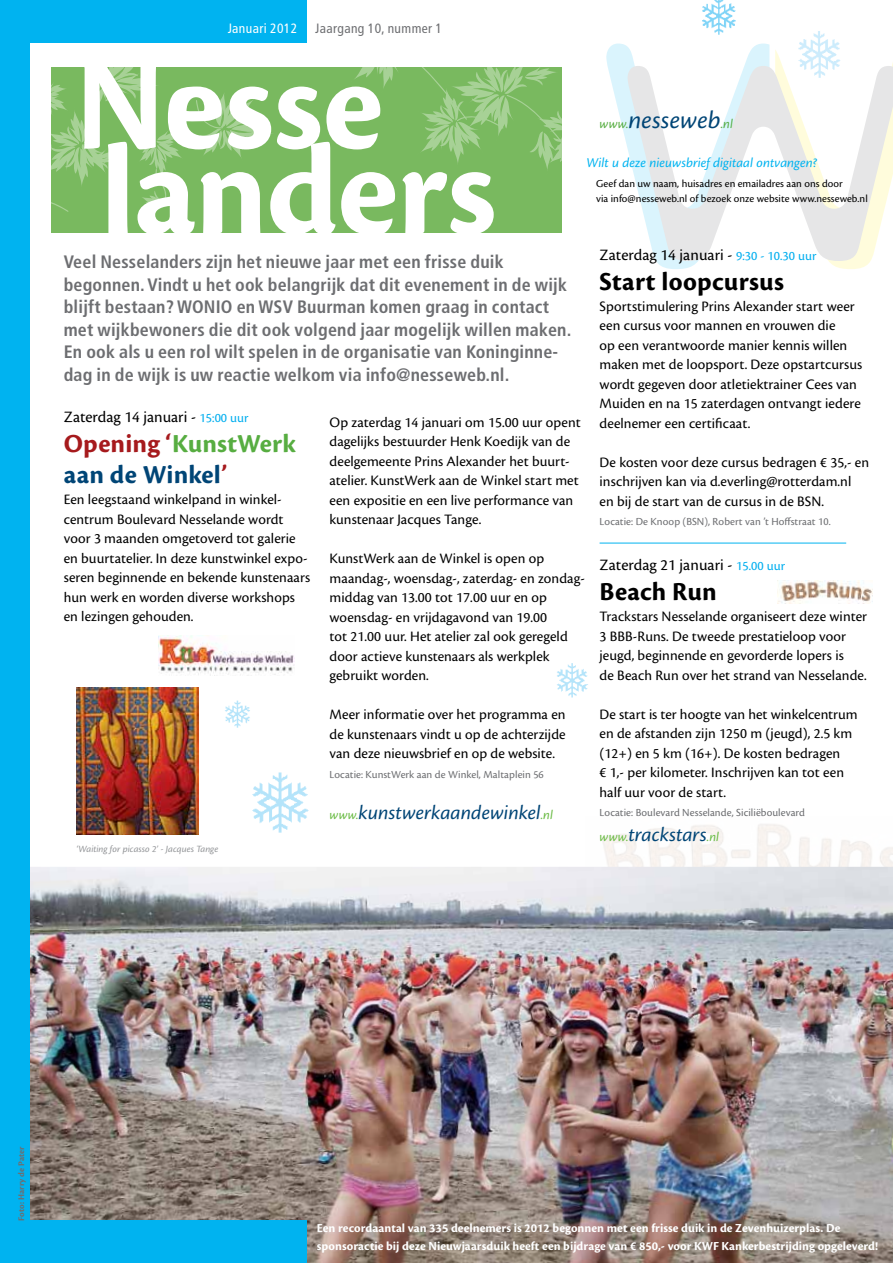
<style>
.page{position:relative;width:893px;height:1263px;background:#fff}
.page>*{position:absolute;margin:0;border:0;box-sizing:border-box;transform-origin:0 0}
.t1{font:700 27px/31.5px "Cronos Pro";letter-spacing:.005em;color:#004576}
.t2{font:700 27px "Cronos Pro";letter-spacing:.01em;color:#000}
.t3{font:italic 26.1px "Cronos Pro";letter-spacing:.005em;color:#004576}
.t4{font:italic 21px "Cronos Pro";color:#004576}
.t5{font:700 condensed 18px/22.5px "Frutiger LT Std";letter-spacing:.01em;color:#6d6e71}
.t6{font:16.5px "Cronos Pro";letter-spacing:.005em;color:#000}
.t7{font:15px/19.5px "Cronos Pro";letter-spacing:.005em;color:#000}
.t8{font:italic 14.1px "Cronos Pro";color:#00b3f0}
.t9{font:condensed 13.5px "Frutiger LT Std";letter-spacing:.03em;color:#6d6e71}
.t10{font:condensed 13.5px "Frutiger LT Std";letter-spacing:.03em;color:#fff}
.t11{font:700 12.75px/18px "Cronos Pro";color:#fff}
.t12{font:11.25px "Cronos Pro";letter-spacing:.005em;color:#6d6e71}
.t13{font:11.1px/15px "Cronos Pro";letter-spacing:.005em;color:#000}
.t14{font:italic 9.9px "Cronos Pro";color:#939598}
.t15{font:700 9px "Cronos Pro";letter-spacing:.005em;color:#6d6e71}
.s1{font-size:13.65px;color:#57ad41}
.s2{font-size:13.5px;color:#00aeef}
.s3{color:#a61a1d}
.s4{color:#57ad41}
.s5{font-size:13.65px;color:#6abb44}
</style>
<div class="page">
<img style="left:557px;top:663px;width:31px;height:35px">
<img style="left:252px;top:772px;width:57px;height:61px">
<img style="left:799px;top:31px;width:40px;height:12px">
<img style="left:702px;top:0;width:34px;height:35px">
<img style="left:30px;top:867px;width:863px;height:396px">
<svg style="left:775px;top:43px;width:118px;height:226px"></svg>
<svg style="left:606px;top:43px;width:163px;height:226px"></svg>
<svg style="left:627px;top:66px;width:266px;height:195px"></svg>
<div style="left:0;top:0;width:306px;height:43px;background:#00b3f0"></div>
<div style="left:0;top:0;width:30px;height:1263px;background:#00b3f0"></div>
<div style="left:0;top:1220px;width:306px;height:43px;background:#00b3f0"></div>
<svg style="left:52px;top:67px;width:510px;height:166px"></svg>
<img style="left:77px;top:688px;width:122px;height:147px">
<hr style="left:600px;top:543px;width:246px;height:1px;background:#00b3f0">
<img style="left:225px;top:700px;width:25px;height:28px">
<img style="left:158px;top:635px;width:137px;height:40px">
<img style="left:777px;top:580px;width:95px;height:23px">
<p class="t10" style="left:228px;top:21px;width:71px">Januari 2012</p>
<p class="t9" style="left:315px;top:21px;width:128px">Jaargang 10, nummer 1</p>
<h2 class="t3" style="left:600px;top:105px;width:135px"><span class="s1">www.</span>nesseweb<span class="s1">.nl</span></h2>
<p class="t8" style="left:587px;top:155px;width:232px">Wilt u deze nieuwsbrief digitaal ontvangen?</p>
<p class="t13" style="left:596px;top:176px;width:273px">Geef dan uw naam, huisadres en emailadres aan ons door<br>via info@nesseweb.nl of bezoek onze website www.nesseweb.nl</p>
<p class="t5" style="left:64px;top:251px;width:509px">Veel Nesselanders zijn het nieuwe jaar met een frisse duik begonnen. Vindt u het ook belangrijk dat dit evenement in de wijk blijft bestaan? WONIO en WSV Buurman komen graag in contact met wijkbewoners die dit ook volgend jaar mogelijk willen maken.<br>En ook als u een rol wilt spelen in de organisatie van Koninginne&shy;dag in de wijk is uw reactie welkom via info@nesseweb.nl.</p>
<p class="t6" style="left:64px;top:407px;width:186px">Zaterdag 14 januari - <span class="s2">15:00 uur</span></p>
<h1 class="t1" style="left:64px;top:428px;width:233px"><span class="s3">Opening ‘</span><span class="s4">KunstWerk </span>aan de Winkel<span class="s3">’</span></h1>
<p class="t7" style="left:64px;top:490px;width:248px">Een leegstaand winkelpand in winkel&shy;centrum Boulevard Nesselande wordt voor 3 maanden omgetoverd tot galerie en buurtatelier. In deze kunstwinkel expo&shy;seren beginnende en bekende kunstenaars hun werk en worden diverse workshops en lezingen gehouden.</p>
<p class="t14" style="left:77px;top:843px;width:143px">‘Waiting for picasso 2’ - Jacques Tange</p>
<p class="t7" style="left:330px;top:412px;width:253px">Op zaterdag 14 januari om 15.00 uur opent dagelijks bestuurder Henk Koedijk van de deelgemeente Prins Alexander het buurt&shy;atelier. KunstWerk aan de Winkel start met een expositie en een live performance van kunstenaar Jacques Tange.</p>
<p class="t7" style="left:330px;top:549px;width:257px">KunstWerk aan de Winkel is open op maandag-, woensdag-, zaterdag- en zondag&shy;middag van 13.00 tot 17.00 uur en op woensdag- en vrijdagavond van 19.00<br>tot 21.00 uur. Het atelier zal ook geregeld door actieve kunstenaars als werkplek gebruikt worden.</p>
<p class="t7" style="left:330px;top:705px;width:238px;text-align:justify">Meer informatie over het programma en de kunstenaars vindt u op de achterzijde van deze nieuwsbrief en op de website.</p>
<p class="t12" style="left:330px;top:768px;width:216px">Locatie: KunstWerk aan de Winkel, Maltaplein 56</p>
<h3 class="t4" style="left:330px;top:800px;width:225px"><span class="s5">www.</span>kunstwerkaandewinkel<span class="s5">.nl</span></h3>
<p class="t6" style="left:600px;top:245px;width:218px">Zaterdag 14 januari - <span class="s2">9:30 - 10.30 uur</span></p>
<h1 class="t2" style="left:600px;top:266px;width:186px">Start loopcursus</h1>
<p class="t7" style="left:600px;top:296px;width:264px">Sportstimulering Prins Alexander start weer een cursus voor mannen en vrouwen die<br>op een verantwoorde manier kennis willen maken met de loopsport. Deze opstartcursus wordt gegeven door atletiektrainer Cees van Muiden en na 15 zaterdagen ontvangt iedere deelnemer een certificaat.</p>
<p class="t7" style="left:600px;top:452px;width:271px">De kosten voor deze cursus bedragen € 35,- en inschrijven kan via d.everling@rotterdam.nl en bij de start van de cursus in de BSN.</p>
<p class="t12" style="left:600px;top:515px;width:233px">Locatie: De Knoop (BSN), Robert van ’t Hoffstraat 10.</p>
<p class="t6" style="left:600px;top:555px;width:187px">Zaterdag 21 januari - <span class="s2">15.00 uur</span></p>
<h1 class="t2" style="left:600px;top:576px;width:119px">Beach Run</h1>
<p class="t7" style="left:600px;top:607px;width:269px">Trackstars Nesselande organiseert deze winter 3 BBB-Runs. De tweede prestatieloop voor jeugd, beginnende en gevorderde lopers is<br>de Beach Run over het strand van Nesselande.</p>
<p class="t7" style="left:600px;top:704px;width:260px">De start is ter hoogte van het winkelcentrum en de afstanden zijn 1250 m (jeugd), 2.5 km (12+) en 5 km (16+). De kosten bedragen<br>€ 1,- per kilometer. Inschrijven kan tot een half uur voor de start.</p>
<p class="t12" style="left:600px;top:806px;width:207px">Locatie: Boulevard Nesselande, Siciliëboulevard</p>
<h3 class="t4" style="left:600px;top:822px;width:121px"><span class="s5">www.</span>trackstars<span class="s5">.nl</span></h3>
<p class="t15" style="left:16px;top:1221px;width:76px;rotate:-90deg">Foto: Harry de Pater</p>
<p class="t11" style="left:317px;top:1219px;width:563px">Een recordaantal van 335 deelnemers is 2012 begonnen met een frisse duik in de Zevenhuizerplas. De sponsoractie bij deze Nieuwjaarsduik heeft een bijdrage van € 850,- voor KWF Kankerbestrijding opgeleverd!</p>
</div>
